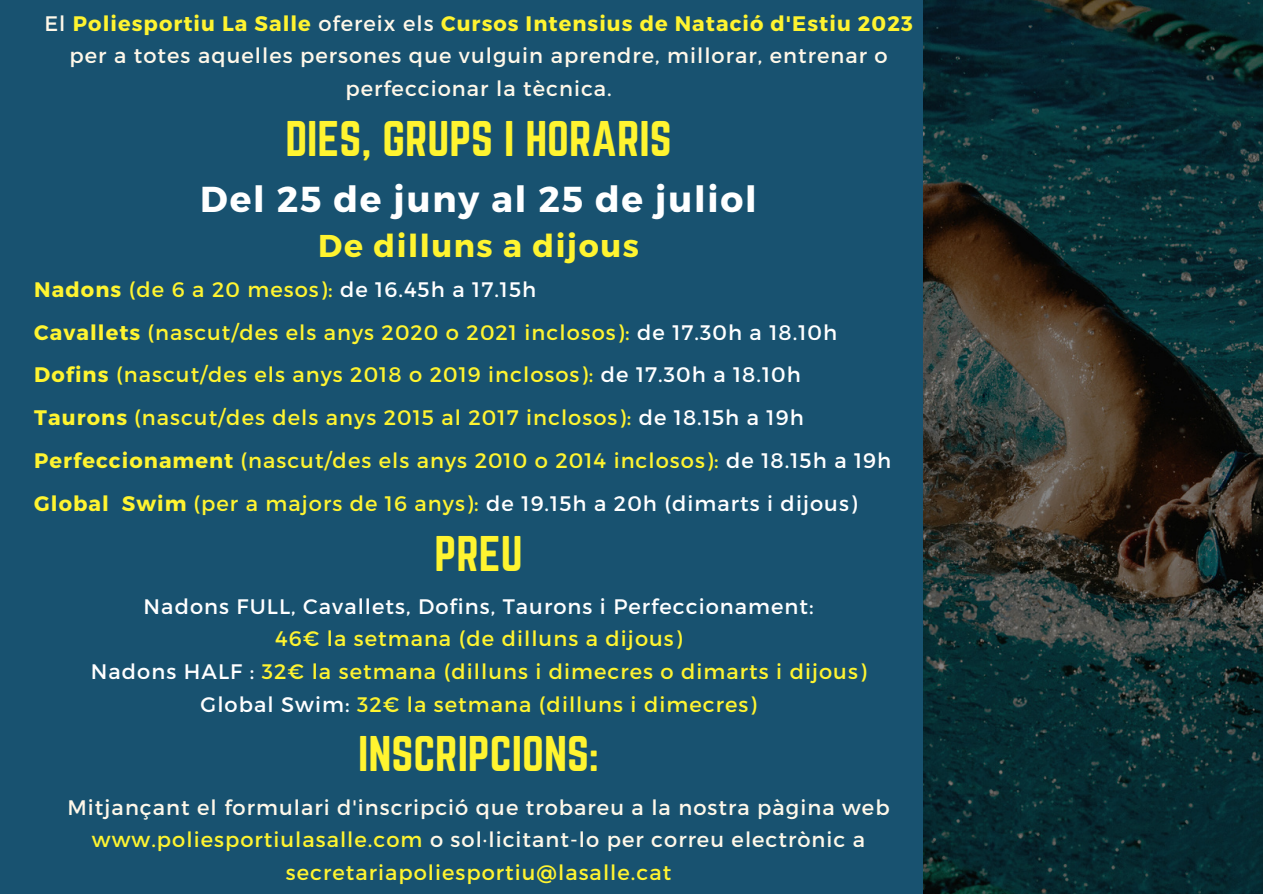
<style>
.page{position:relative;width:1263px;height:894px;background:#fff}
.page>*{position:absolute;margin:0;border:0;box-sizing:border-box;transform-origin:0 0}
.t1{font:43.8px "Norwester";color:#fff430}
.t2{font:700 36px "Montserrat";letter-spacing:.05em;color:#fff}
.t3{font:700 31.5px "Montserrat";letter-spacing:.05em;color:#fff430}
.t4{font:21px "Montserrat";letter-spacing:.05em;color:#fff430}
.t5{font:21px/32.7px "Montserrat";letter-spacing:.05em;color:#fff8e9;text-align:center}
.t6{font:21px "Montserrat";letter-spacing:.05em;color:#fff}
.s1{font-weight:700;color:#fff430}
.s2{color:#fff430}
.s3{font-weight:700}
.s4{color:#fff}
</style>
<div class="page">
<div style="left:0;top:0;width:1263px;height:893px;background:#185270"></div>
<img style="left:924px;top:0;width:338px;height:893px">
<p class="t5" style="left:44px;top:6px;width:870px">El <span class="s1">Poliesportiu La Salle</span> ofereix els <span class="s1">Cursos Intensius de Natació d'Estiu 2023 </span>per a totes aquelles persones que vulguin aprendre, millorar, entrenar o perfeccionar la tècnica.</p>
<p class="t1" style="left:285px;top:112px;width:388px">DIES, GRUPS I HORARIS</p>
<h1 class="t2" style="left:200px;top:176px;width:558px">Del 25 de juny al 25 de juliol</h1>
<p class="t3" style="left:318px;top:225px;width:322px">De dilluns a dijous</p>
<p class="t6" style="left:34px;top:275px;width:504px"><span class="s1">Nadons</span> <span class="s2">(de 6 a 20 mesos):</span> de 16.45h a 17.15h</p>
<p class="t4" style="left:34px;top:318px;width:804px"><span class="s3">Cavallets</span> (nascut/des els anys 2020 o 2021 inclosos): <span class="s4">de 17.30h a 18.10h</span></p>
<p class="t4" style="left:34px;top:361px;width:768px"><span class="s3">Dofins</span> (nascut/des els anys 2018 o 2019 inclosos): <span class="s4">de 17.30h a 18.10h</span></p>
<p class="t4" style="left:34px;top:404px;width:771px"><span class="s3">Taurons</span> (nascut/des dels anys 2015 al 2017 inclosos): <span class="s4">de 18.15h a 19h</span></p>
<p class="t4" style="left:34px;top:446px;width:858px"><span class="s3">Perfeccionament</span> (nascut/des els anys 2010 o 2014 inclosos): <span class="s4">de 18.15h a 19h</span></p>
<p class="t6" style="left:34px;top:489px;width:824px"><span class="s1">Global Swim</span> <span class="s2">(per a majors de 16 anys):</span> de 19.15h a 20h (dimarts i dijous)</p>
<h1 class="t1" style="left:435px;top:527px;width:89px">PREU</h1>
<h1 class="t6" style="left:144px;top:592px;width:671px">Nadons FULL, Cavallets, Dofins, Taurons i Perfeccionament:</h1>
<p class="t4" style="left:275px;top:625px;width:408px">46€ la setmana (de dilluns a dijous)</p>
<p class="t4" style="left:91px;top:657px;width:777px"><span class="s4">Nadons HALF :</span> 32€ la setmana (dilluns i dimecres o dimarts i dijous)</p>
<p class="t4" style="left:201px;top:690px;width:557px"><span class="s4">Global Swim:</span> 32€ la setmana (dilluns i dimecres)</p>
<p class="t1" style="left:358px;top:727px;width:242px">INSCRIPCIONS:</p>
<p class="t5" style="left:68px;top:789px;width:824px">Mitjançant el formulari d'inscripció que trobareu a la nostra pàgina web <span class="s2">www.poliesportiulasalle.com</span> o sol·licitant-lo per correu electrònic a <span class="s2">secretariapoliesportiu@lasalle.cat</span></p>
</div>
